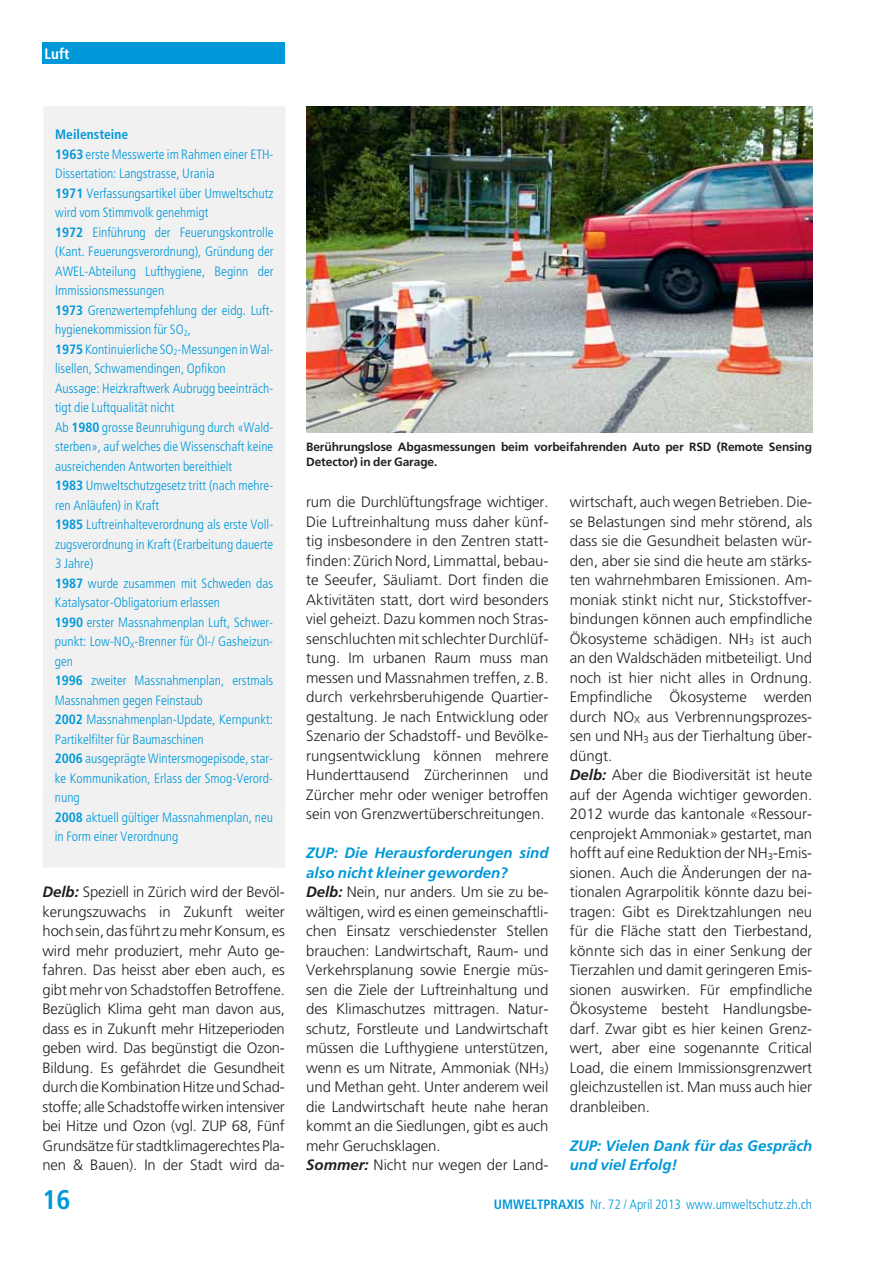
<style>
.page{position:relative;width:893px;height:1263px;background:#fff}
.page>*{position:absolute;margin:0;border:0;box-sizing:border-box;transform-origin:0 0}
.t1{font:700 condensed 27px "Frutiger LT Std";color:#0098d8}
.t2{font:300 15px/19.5px "Frutiger LT Std";color:#231f20;text-align:justify}
.t3{font:italic 700 15px/19.5px "Frutiger LT Std";color:#0098d8}
.t4{font:700 condensed 15px "Frutiger LT Std";color:#fff}
.t5{font:300 condensed 13.5px/19.5px "Frutiger LT Std";color:#0098d8}
.t6{font:700 12px/15px "Frutiger LT Std";letter-spacing:-.01em;color:#231f20}
.s1{font-weight:700}
.s2{font-weight:700;font-style:italic}
.s3{font-weight:700;font-style:italic;color:#0098d8}
</style>
<div class="page">
<div style="left:43px;top:43px;width:242px;height:21px;background:#0098d8"></div>
<img style="left:306px;top:106px;width:506px;height:327px">
<div style="left:43px;top:106px;width:242px;height:761px;background:#f1f1f2"></div>
<p class="t4" style="left:45px;top:46px;width:26px">Luft</p>
<p class="t5" style="left:55px;top:125px;width:220px"><span class="s1">Meilensteine<br>1963</span> erste Messwerte im Rahmen einer ETH-Dissertation: Langstrasse, Urania<br><span class="s1">1971</span> Verfassungsartikel über Umweltschutz wird vom Stimmvolk genehmigt<br><span class="s1">1972</span> Einführung der Feuerungskontrolle (Kant. Feuerungsverordnung), Gründung der AWEL-Abteilung Lufthygiene, Beginn der Immis sionsmessungen<br><span class="s1">1973</span> Grenzwertempfehlung der eidg. Luft - hygienekommission für SO<sub>2</sub>,<br><span class="s1">1975</span> Kontinuierliche SO<sub>2</sub>-Messungen in Wal&shy;lisellen, Schwamendingen, Opfikon<br>Aussage: Heizkraftwerk Aubrugg beeinträch&shy;tigt die Luftqualität nicht<br>Ab <span class="s1">1980</span> grosse Beunruhigung durch «Wald&shy;sterben», auf welches die Wissenschaft keine ausreichenden Antworten bereithielt<br><span class="s1">1983</span> Umweltschutzgesetz tritt (nach mehre&shy;ren Anläufen) in Kraft<br><span class="s1">1985</span> Luftreinhalteverordnung als erste Voll&shy;zugsverordnung in Kraft (Erarbeitung dauerte 3 Jahre)<br><span class="s1">1987</span> wurde zusammen mit Schweden das Katalysator-Obligatorium erlassen<br><span class="s1">1990</span> erster Massnahmenplan Luft, Schwer&shy;punkt: Low-NO<sub>X</sub>-Brenner für Öl-/ Gasheizun&shy;gen<br><span class="s1">1996</span> zweiter Massnahmenplan, erstmals Massnahmen gegen Feinstaub<br><span class="s1">2002</span> Massnahmenplan-Update, Kernpunkt:<br>Partikelfilter für Baumaschinen<br><span class="s1">2006</span> ausgeprägte Wintersmogepisode, star&shy;ke Kommunikation, Erlass der Smog-Verord&shy;nung<br><span class="s1">2008</span> aktuell gültiger Massnahmenplan, neu in Form einer Verordnung</p>
<p class="t2" style="left:42px;top:883px;width:244px"><span class="s2">Delb:</span> Speziell in Zürich wird der Bevöl&shy;kerungszuwachs in Zukunft weiter hoch sein, das führt zu mehr Konsum, es wird mehr produziert, mehr Auto ge&shy;fahren. Das heisst aber eben auch, es gibt mehr von Schadstoffen Betroffene.<br>Bezüglich Klima geht man davon aus, dass es in Zukunft mehr Hitzeperioden geben wird. Das begünstigt die Ozon-Bildung. Es gefährdet die Gesundheit durch die Kombination Hitze und Schad&shy;stoffe; alle Schadstoffe wirken intensiver bei Hitze und Ozon (vgl. ZUP 68, Fünf Grundsätze für stadtklimagerechtes Pla&shy;nen &amp; Bauen). In der Stadt wird da-</p>
<p class="t6" style="left:306px;top:440px;width:507px">Berührungslose Abgasmessungen beim vorbeifahrenden Auto per RSD (Remote Sensing<br>Detector) in der Garage.</p>
<p class="t2" style="left:306px;top:493px;width:244px">rum die Durchlüftungsfrage wichtiger.<br>Die Luftreinhaltung muss daher künf&shy;tig insbesondere in den Zentren statt&shy;finden: Zürich Nord, Limmattal, bebau&shy;te Seeufer, Säuliamt. Dort finden die Aktivitäten statt, dort wird besonders viel geheizt. Dazu kommen noch Stras&shy;senschluchten mit schlechter Durchlüf&shy;tung. Im urbanen Raum muss man messen und Massnahmen treffen, z.B. durch verkehrsberuhigende Quartier&shy;gestaltung. Je nach Entwicklung oder Szenario der Schadstoff- und Bevölke&shy;rungsentwicklung können mehrere Hunderttausend Zürcherinnen und Zürcher mehr oder weniger betroffen sein von Grenzwertüberschreitungen.</p>
<p class="t2" style="left:306px;top:844px;width:244px;text-align:left"><span class="s3">ZUP: Die Herausforderungen sind also nicht kleiner geworden?<br></span><span class="s2">Delb:</span> Nein, nur anders. Um sie zu be&shy;wältigen, wird es einen gemeinschaftli&shy;chen Einsatz verschiedenster Stellen brauchen: Landwirtschaft, Raum- und Verkehrsplanung sowie Energie müs&shy;sen die Ziele der Luftreinhaltung und des Klimaschutzes mittragen. Natur&shy;schutz, Forstleute und Landwirtschaft müssen die Lufthygiene unterstützen, wenn es um Nitrate, Ammoniak (NH<sub>3</sub>) und Methan geht. Unter anderem weil die Landwirtschaft heute nahe heran kommt an die Siedlungen, gibt es auch mehr Geruchsklagen.<br><span class="s2">Sommer:</span> Nicht nur wegen der Land-</p>
<p class="t2" style="left:570px;top:493px;width:244px;text-align:left">wirtschaft, auch wegen Betrieben. Die&shy;se Belastungen sind mehr störend, als dass sie die Gesundheit belasten wür&shy;den, aber sie sind die heute am stärks - ten wahrnehmbaren Emissionen. Am&shy;moniak stinkt nicht nur, Stickstoffver&shy;bindungen können auch empfindliche Ökosysteme schädigen. NH<sub>3</sub> ist auch an den Waldschäden mitbeteiligt. Und noch ist hier nicht alles in Ordnung.<br>Empfindliche Ökosysteme werden durch NO<sub>X</sub> aus Verbrennungsprozes&shy;sen und NH<sub>3</sub> aus der Tierhaltung über&shy;düngt.<br><span class="s2">Delb:</span> Aber die Biodiversität ist heute auf der Agenda wichtiger geworden.<br>2012 wurde das kantonale «Ressour&shy;cenprojekt Ammoniak» gestartet, man hofft auf eine Reduktion der NH<sub>3</sub>-Emis&shy;sionen. Auch die Änderungen der na&shy;tionalen Agrarpolitik könnte dazu bei&shy;tragen: Gibt es Direktzahlungen neu für die Fläche statt den Tierbestand, könnte sich das in einer Senkung der Tierzahlen und damit geringeren Emis&shy;sionen auswirken. Für empfindliche Ökosysteme besteht Handlungsbe&shy;darf. Zwar gibt es hier keinen Grenz&shy;wert, aber eine sogenannte Critical Load, die einem Immissionsgrenzwert gleichzustellen ist. Man muss auch hier dranbleiben.</p>
<p class="t3" style="left:570px;top:1136px;width:244px">ZUP: Vielen Dank für das Gespräch und viel Erfolg!</p>
<h1 class="t1" style="left:43px;top:1186px;width:30px">16</h1>
<p class="t5" style="left:494px;top:1195px;width:320px"><span class="s1">UMWELTPRAXIS</span> Nr. 72 / April 2013 www.umweltschutz.zh.ch</p>
</div>
